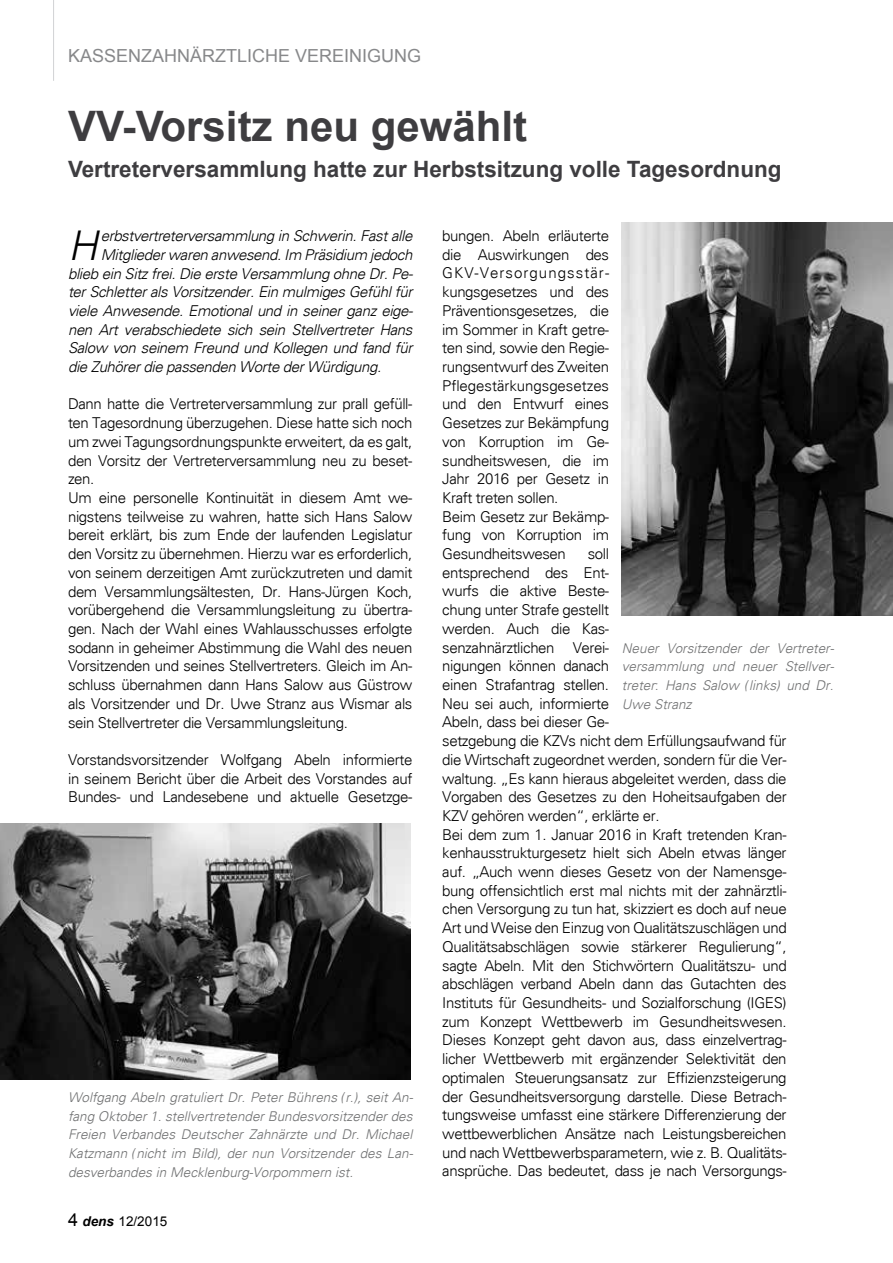
<style>
.page{position:relative;width:893px;height:1263px;background:#fff}
.page>*{position:absolute;margin:0;border:0;box-sizing:border-box;transform-origin:0 0}
.t1{font:700 42px "Arial";color:#3e3d40}
.t2{font:italic 300 41.1px "Univers";color:#000}
.t3{font:700 22.5px "Arial";color:#3e3d40}
.t4{font:18px "Arial";color:#87888a}
.t5{font:300 15px/18.8px "Univers";letter-spacing:-.025em;color:#000}
.t6{font:italic 300 15px "Univers";letter-spacing:-.025em;color:#000}
.t7{font:italic 300 13.5px/18.8px "Univers";color:#707172;text-align:justify}
.t8{font:13.5px "Arial";color:#000}
.s1{font-size:18px}
.s2{font-weight:700;font-style:italic}
</style>
<div class="page">
<hr style="left:53px;top:0;width:1px;height:81px;background:#d1d2d4">
<img style="left:622px;top:222px;width:271px;height:393px">
<img style="left:0;top:824px;width:410px;height:255px">
<p class="t4" style="left:68px;top:44px;width:355px">KASSENZAHNÄRZTLICHE VEREINIGUNG</p>
<h1 class="t1" style="left:68px;top:98px;width:461px">VV-Vorsitz neu gewählt</h1>
<h3 class="t3" style="left:68px;top:154px;width:715px">Vertreterversammlung hatte zur Herbstsitzung volle Tagesordnung</h3>
<h2 class="t2" style="left:68px;top:221px;width:31px">H</h2>
<p class="t6" style="left:101px;top:227px;width:313px">erbstvertreterversammlung in Schwerin. Fast alle</p>
<p class="t6" style="left:101px;top:245px;width:313px">Mitglieder waren anwesend. Im Präsidium jedoch</p>
<p class="t6" style="left:68px;top:264px;width:347px">blieb ein Sitz frei. Die erste Versammlung ohne Dr. Pe-</p>
<p class="t6" style="left:68px;top:283px;width:346px">ter Schletter als Vorsitzender. Ein mulmiges Gefühl für</p>
<p class="t6" style="left:68px;top:302px;width:347px">viele Anwesende. Emotional und in seiner ganz eige-</p>
<p class="t6" style="left:68px;top:320px;width:346px">nen Art verabschiedete sich sein Stellvertreter Hans</p>
<p class="t6" style="left:68px;top:339px;width:346px">Salow von seinem Freund und Kollegen und fand für</p>
<p class="t6" style="left:68px;top:358px;width:315px">die Zuhörer die passenden Worte der Würdigung.</p>
<p class="t5" style="left:68px;top:395px;width:346px">Dann hatte die Vertreterversammlung zur prall gefüll&shy;ten Tagesordnung überzugehen. Diese hatte sich noch um zwei Tagungsordnungspunkte erweitert, da es galt, den Vorsitz der Vertreterversammlung neu zu beset&shy;zen.<br>Um eine personelle Kontinuität in diesem Amt we&shy;nigstens teilweise zu wahren, hatte sich Hans Salow bereit erklärt, bis zum Ende der laufenden Legislatur den Vorsitz zu übernehmen. Hierzu war es erforderlich, von seinem derzeitigen Amt zurückzutreten und damit dem Versammlungsältesten, Dr. Hans-Jürgen Koch, vorübergehend die Versammlungsleitung zu übertra&shy;gen. Nach der Wahl eines Wahlausschusses erfolgte sodann in geheimer Abstimmung die Wahl des neuen Vorsitzenden und seines Stellvertreters. Gleich im An&shy;schluss übernahmen dann Hans Salow aus Güstrow als Vorsitzender und Dr. Uwe Stranz aus Wismar als sein Stellvertreter die Versammlungsleitung.</p>
<p class="t5" style="left:68px;top:750px;width:346px;text-align:justify">Vorstandsvorsitzender Wolfgang Abeln informierte in seinem Bericht über die Arbeit des Vorstandes auf Bundes- und Landesebene und aktuelle Gesetzge-</p>
<p class="t7" style="left:68px;top:1088px;width:347px">Wolfgang Abeln gratuliert Dr. Peter Bührens (r.), seit An&shy;fang Oktober 1. stellvertretender Bundesvorsitzender des Freien Verbandes Deutscher Zahnärzte und Dr. Michael Katzmann (nicht im Bild), der nun Vorsitzender des Lan&shy;desverbandes in Mecklenburg-Vorpommern ist.</p>
<p class="t8" style="left:68px;top:1212px;width:101px"><span class="s1">4</span> <span class="s2">dens</span> 12/2015</p>
<p class="t5" style="left:442px;top:226px;width:168px">bungen. Abeln erläuterte die Auswirkungen des<br>GKV-Versorgungsstär&shy;kungsgesetzes und des<br>Präventionsgesetzes, die im Sommer in Kraft getre&shy;ten sind, sowie den Regie&shy;rungsentwurf des Zweiten<br>Pflegestärkungsgesetzes und den Entwurf eines<br>Gesetzes zur Bekämpfung von Korruption im Ge&shy;sundheitswesen, die im<br>Jahr 2016 per Gesetz in<br>Kraft treten sollen.<br>Beim Gesetz zur Bekämp&shy;fung von Korruption im<br>Gesundheitswesen</p>
<p class="t5" style="left:442px;top:544px;width:346px;text-indent:145px">soll<br>entsprechend des Ent-<br>wurfs die aktive Beste-<br>chung unter Strafe gestellt<br>werden. Auch die Kas-<br>senzahnärztlichen Verei-<br>nigungen können danach<br>einen Strafantrag stellen.<br>Neu sei auch, informierte<br>Abeln, dass bei dieser Ge-<br>setzgebung die KZVs nicht dem Erfüllungsaufwand für die Wirtschaft zugeordnet werden, sondern für die Ver&shy;waltung. „Es kann hieraus abgeleitet werden, dass die Vorgaben des Gesetzes zu den Hoheitsaufgaben der KZV gehören werden“, erklärte er.<br>Bei dem zum 1. Januar 2016 in Kraft tretenden Kran&shy;kenhausstrukturgesetz hielt sich Abeln etwas länger auf. „Auch wenn dieses Gesetz von der Namensge&shy;bung offensichtlich erst mal nichts mit der zahnärztli&shy;chen Versorgung zu tun hat, skizziert es doch auf neue Art und Weise den Einzug von Qualitätszuschlägen und Qualitätsabschlägen sowie stärkerer Regulierung“, sagte Abeln. Mit den Stichwörtern Qualitätszu- und abschlägen verband Abeln dann das Gutachten des Instituts für Gesundheits- und Sozialforschung (IGES) zum Konzept Wettbewerb im Gesundheitswesen.<br>Dieses Konzept geht davon aus, dass einzelvertrag&shy;licher Wettbewerb mit ergänzender Selektivität den optimalen Steuerungsansatz zur Effizienzsteigerung der Gesundheitsversorgung darstelle. Diese Betrach&shy;tungsweise umfasst eine stärkere Differenzierung der wettbewerblichen Ansätze nach Leistungsbereichen und nach Wettbewerbsparametern, wie z. B. Qualitäts&shy;ansprüche. Das bedeutet, dass je nach Versorgungs-</p>
<p class="t7" style="left:622px;top:639px;width:214px">Neuer Vorsitzender der Vertreter&shy;versammlung und neuer Stellver&shy;treter: Hans Salow (links) und Dr.<br>Uwe Stranz</p>
</div>
